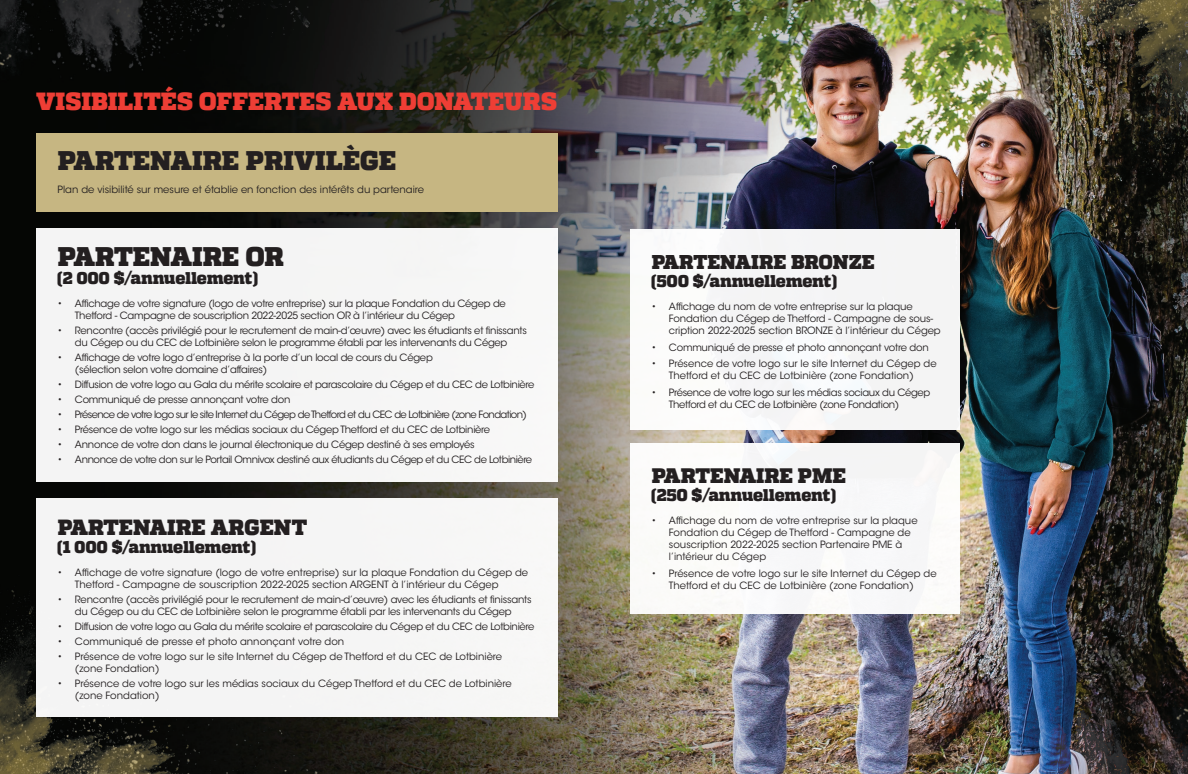
<style>
.page{position:relative;width:1188px;height:774px;background:#fff}
.page>*{position:absolute;margin:0;border:0;box-sizing:border-box;transform-origin:0 0}
.t1{font:900 27px "Quadon";color:#231f20}
.t2{font:900 24.9px "Quadon";color:#ee3e35}
.t3{font:900 22px "Quadon";letter-spacing:-.005em;color:#231f20}
.t4{font:900 21px "Quadon";letter-spacing:-.005em;color:#231f20}
.t5{font:900 20px "Quadon";color:#231f20}
.t6{font:900 17px "Quadon";letter-spacing:-.015em;color:#231f20}
.t7{font:10px/12px "ITC Avant Garde Std";letter-spacing:-.025em;color:#231f20}
.t8{font:10px/12px "ITC Avant Garde Std";color:#231f20}
.t9{font:10px "ITC Avant Garde Std";letter-spacing:-.06em;color:#231f20}
</style>
<div class="page">
<img style="left:0;top:0;width:1188px;height:774px">
<div style="left:36px;top:229px;width:522px;height:253px;background:#f4f4f4"></div>
<div style="left:630px;top:229px;width:330px;height:200px;background:#f4f5f6"></div>
<div style="left:630px;top:444px;width:330px;height:170px;background:#fff"></div>
<div style="left:36px;top:134px;width:522px;height:78px;background:#c6b682"></div>
<div style="left:36px;top:499px;width:522px;height:218px;background:#f5f4f4"></div>
<h2 class="t2" style="left:36px;top:87px;width:522px">VISIBILITÉS OFFERTES AUX DONATEURS</h2>
<h1 class="t1" style="left:58px;top:145px;width:340px">PARTENAIRE PRIVILÈGE</h1>
<p class="t8" style="left:58px;top:184px;width:368px">Plan de visibilité sur mesure et établie en fonction des intérêts du partenaire</p>
<h1 class="t1" style="left:58px;top:240px;width:228px">PARTENAIRE OR</h1>
<h3 class="t6" style="left:58px;top:268px;width:202px">(2 000 $/annuellement)</h3>
<p class="t7" style="left:75px;top:297px;width:432px;text-indent:-17px">• Affichage de votre signature (logo de votre entreprise) sur la plaque Fondation du Cégep de<br>Thetford - Campagne de souscription 2022-2025 section OR à l’intérieur du Cégep</p>
<p class="t7" style="left:58px;top:324px;width:471px;text-align:center">• Rencontre (accès privilégié pour le recrutement de main-d’œuvre) avec les étudiants et finissants du Cégep ou du CEC de Lotbinière selon le programme établi par les intervenants du Cégep</p>
<p class="t7" style="left:75px;top:351px;width:359px;text-indent:-17px">• Affichage de votre logo d’entreprise à la porte d’un local de cours du Cégep (sélection selon votre domaine d’affaires)</p>
<p class="t7" style="left:58px;top:378px;width:478px">• Diffusion de votre logo au Gala du mérite scolaire et parascolaire du Cégep et du CEC de Lotbinière</p>
<p class="t7" style="left:58px;top:393px;width:234px">• Communiqué de presse annonçant votre don</p>
<p class="t9" style="left:58px;top:408px;width:471px">• Présence de votre logo sur le site Internet du Cégep de Thetford et du CEC de Lotbinière (zone Fondation)</p>
<p class="t7" style="left:58px;top:423px;width:434px">• Présence de votre logo sur les médias sociaux du Cégep Thetford et du CEC de Lotbinière</p>
<p class="t7" style="left:58px;top:439px;width:419px">• Annonce de votre don dans le journal électronique du Cégep destiné à ses employés</p>
<p class="t7" style="left:58px;top:454px;width:476px">• Annonce de votre don sur le Portail Omnivox destiné aux étudiants du Cégep et du CEC de Lotbinière</p>
<h3 class="t3" style="left:58px;top:514px;width:251px">PARTENAIRE ARGENT</h3>
<h3 class="t6" style="left:58px;top:537px;width:200px">(1 000 $/annuellement)</h3>
<p class="t8" style="left:75px;top:566px;width:455px;text-indent:-17px">• Affichage de votre signature (logo de votre entreprise) sur la plaque Fondation du Cégep de<br>Thetford - Campagne de souscription 2022-2025 section ARGENT à l’intérieur du Cégep</p>
<p class="t7" style="left:58px;top:593px;width:476px;text-align:center">• Rencontre (accès privilégié pour le recrutement de main-d’œuvre) avec les étudiants et finissants du Cégep ou du CEC de Lotbinière selon le programme établi par les intervenants du Cégep</p>
<p class="t7" style="left:58px;top:621px;width:478px">• Diffusion de votre logo au Gala du mérite scolaire et parascolaire du Cégep et du CEC de Lotbinière</p>
<p class="t8" style="left:58px;top:636px;width:288px">• Communiqué de presse et photo annonçant votre don</p>
<p class="t8" style="left:75px;top:651px;width:429px;text-indent:-17px">• Présence de votre logo sur le site Internet du Cégep de Thetford et du CEC de Lotbinière (zone Fondation)</p>
<p class="t8" style="left:75px;top:678px;width:438px;text-indent:-17px">• Présence de votre logo sur les médias sociaux du Cégep Thetford et du CEC de Lotbinière (zone Fondation)</p>
<h3 class="t5" style="left:652px;top:250px;width:224px">PARTENAIRE BRONZE</h3>
<h3 class="t6" style="left:652px;top:271px;width:187px">(500 $/annuellement)</h3>
<p class="t7" style="left:669px;top:301px;width:273px;text-indent:-17px">• Affichage du nom de votre entreprise sur la plaque<br>Fondation du Cégep de Thetford - Campagne de sous&shy;cription 2022-2025 section BRONZE à l’intérieur du Cégep</p>
<p class="t7" style="left:652px;top:341px;width:279px">• Communiqué de presse et photo annonçant votre don</p>
<p class="t8" style="left:652px;top:358px;width:287px;text-align:center">• Présence de votre logo sur le site Internet du Cégep de<br>Thetford et du CEC de Lotbinière (zone Fondation)</p>
<p class="t7" style="left:669px;top:386px;width:263px;text-indent:-17px">• Présence de votre logo sur les médias sociaux du Cégep<br>Thetford et du CEC de Lotbinière (zone Fondation)</p>
<h3 class="t4" style="left:652px;top:464px;width:196px">PARTENAIRE PME</h3>
<h3 class="t6" style="left:652px;top:485px;width:186px">(250 $/annuellement)</h3>
<p class="t8" style="left:669px;top:515px;width:250px;text-indent:-17px">• Affichage du nom de votre entreprise sur la plaque Fondation du Cégep de Thetford - Campagne de souscription 2022-2025 section Partenaire PME à l’intérieur du Cégep</p>
<p class="t8" style="left:652px;top:567px;width:287px;text-align:center">• Présence de votre logo sur le site Internet du Cégep de<br>Thetford et du CEC de Lotbinière (zone Fondation)</p>
</div>
